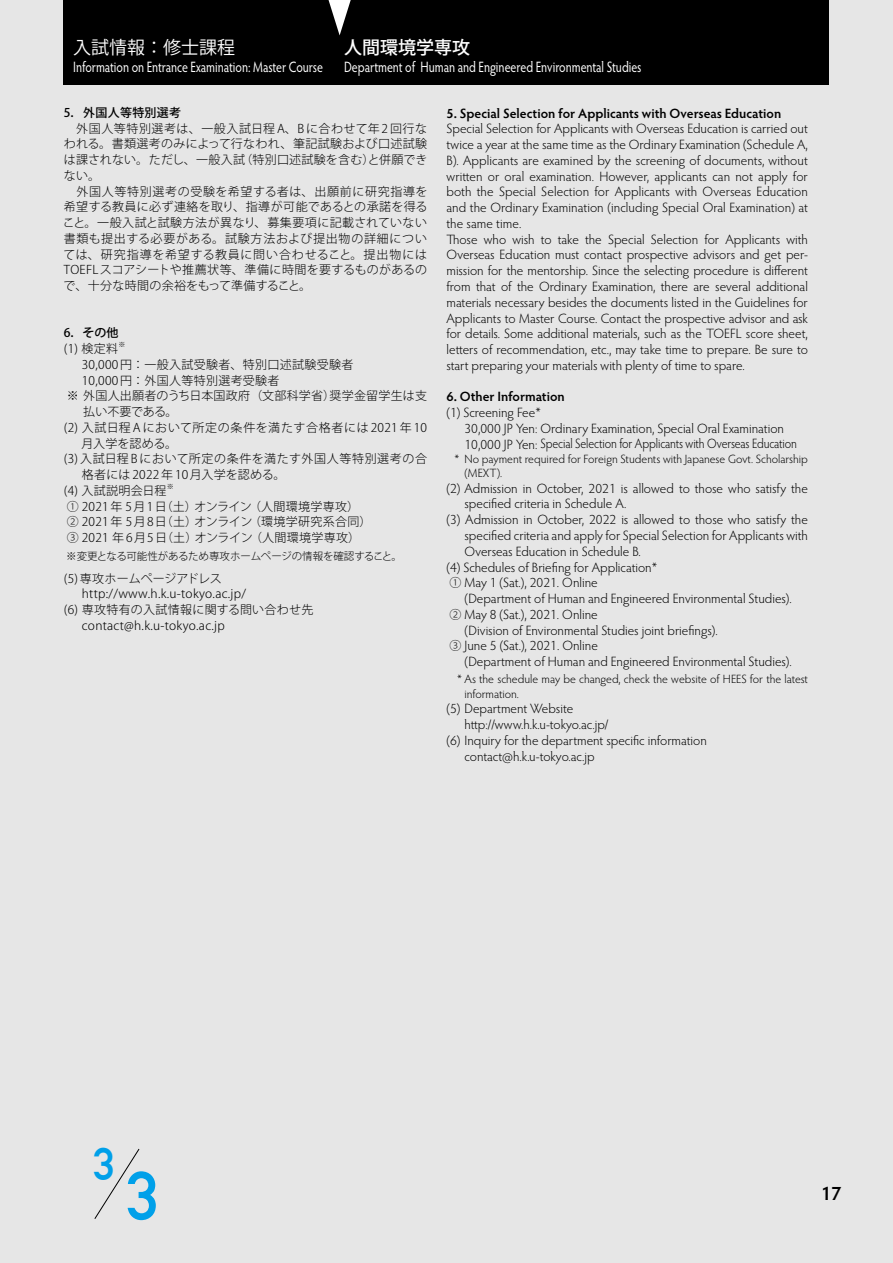
<style>
.page{position:relative;width:893px;height:1263px;background:#e6e6e6}
.page>*{position:absolute;margin:0;border:0;box-sizing:border-box;transform-origin:0 0}
.t1{font:700 67.5px "DIN Alternate";color:#00a0e9}
.t2{font:700 45px "DIN Alternate";color:#00a0e9}
.t3{font:600 19.5px "Hypatia Sans Pro";color:#000}
.t4{font:18px "Koz Go Pro";color:#fff}
.t5{font:500 18px "Koz Go Pro";color:#fff}
.t6{font:15px "Hypatia Sans Pro";color:#fff;scale:.8 1}
.t7{font:300 13.5px/15.8px "Hypatia Sans Pro";color:#000}
.t8{font:600 13.5px "Hypatia Sans Pro";color:#000}
.t9{font:300 12px/15.8px "Koz Go Pro";letter-spacing:.025em;color:#000}
.t10{font:300 12px/14.2px "Hypatia Sans Pro";color:#000}
.t11{font:300 12px "Koz Go Pro";letter-spacing:.06em;color:#000}
.t12{font:300 12px "Koz Go Pro";letter-spacing:.05em;color:#000}
.t13{font:300 12px "Koz Go Pro";letter-spacing:-.005em;color:#000}
.t14{font:500 12px "Koz Go Pro";letter-spacing:.025em;color:#000}
.t15{font:300 12px "Koz Go Pro";letter-spacing:.005em;color:#000}
.t16{font:300 10.5px "Koz Go Pro";letter-spacing:-.015em;color:#000}
.t17{font:300 7.05px "Koz Go Pro";color:#000}
.s1{font-family:"Koz Go Pro";font-size:12px}
</style>
<div class="page">
<div style="left:64px;top:0;width:765px;height:85px;background:#000"></div>
<svg style="left:329px;top:0;width:22px;height:35px"></svg>
<svg style="left:94px;top:1148px;width:46px;height:71px"></svg>
<h3 class="t4" style="left:73px;top:36px;width:163px">入試情報：修士課程</h3>
<p class="t6" style="left:73px;top:57px;width:314px">Information on Entrance Examination: Master Course</p>
<h3 class="t5" style="left:344px;top:36px;width:127px">人間環境学専攻</h3>
<p class="t6" style="left:344px;top:57px;width:373px">Department of Human and Engineered Environmental Studies</p>
<p class="t14" style="left:64px;top:105px;width:119px">5．外国人等特別選考</p>
<p class="t9" style="left:63px;top:120px;width:366px">　外国人等特別選考は、一般入試日程 A、B に合わせて年 2 回行なわれる。書類選考のみによって行なわれ、筆記試験および口述試験は課されない。ただし、一般入試（特別口述試験を含む）と併願できない。<br>　外国人等特別選考の受験を希望する者は、出願前に研究指導を希望する教員に必ず連絡を取り、指導が可能であるとの承諾を得ること。一般入試と試験方法が異なり、募集要項に記載されていない書類も提出する必要がある。試験方法および提出物の詳細については、研究指導を希望する教員に問い合わせること。提出物には<br>TOEFLスコアシートや推薦状等、準備に時間を要するものがあるので、十分な時間の余裕をもって準備すること。</p>
<p class="t14" style="left:64px;top:325px;width:56px">6．その他</p>
<p class="t9" style="left:64px;top:341px;width:56px">(1) 検定料</p>
<p class="t17" style="left:119px;top:340px;width:8px">※</p>
<p class="t9" style="left:82px;top:357px;width:273px">30,000 円：一般入試受験者、特別口述試験受験者</p>
<p class="t9" style="left:82px;top:372px;width:212px">10,000 円：外国人等特別選考受験者　</p>
<p class="t9" style="left:67px;top:388px;width:362px">※ 外国人出願者のうち日本国政府（文部科学省）奨学金留学生は支</p>
<p class="t13" style="left:83px;top:404px;width:96px">払い不要である。</p>
<p class="t11" style="left:64px;top:420px;width:365px">(2) 入試日程Aにおいて所定の条件を満たす合格者には2021年10</p>
<p class="t15" style="left:81px;top:435px;width:97px">月入学を認める。</p>
<p class="t12" style="left:64px;top:451px;width:365px">(3)入試日程Bにおいて所定の条件を満たす外国人等特別選考の合</p>
<p class="t9" style="left:82px;top:467px;width:205px">格者には 2022 年 10月入学を認める。</p>
<p class="t9" style="left:64px;top:483px;width:104px">(4) 入試説明会日程</p>
<p class="t17" style="left:167px;top:482px;width:8px">※</p>
<p class="t9" style="left:67px;top:498px;width:306px">① 2021 年 5月1日（土）オンライン （人間環境学専攻）<br>② 2021 年 5月8日（土）オンライン（環境学研究系合同）<br>③ 2021 年 6月5日（土）オンライン（人間環境学専攻）</p>
<p class="t16" style="left:66px;top:549px;width:337px">※変更となる可能性があるため専攻ホームページの情報を確認すること。</p>
<p class="t13" style="left:64px;top:570px;width:160px">(5) 専攻ホームページアドレス</p>
<p class="t9" style="left:82px;top:586px;width:166px">http://www.h.k.u-tokyo.ac.jp/</p>
<p class="t9" style="left:64px;top:602px;width:251px">(6) 専攻特有の入試情報に関する問い合わせ先</p>
<p class="t9" style="left:82px;top:618px;width:144px">contact@h.k.u-tokyo.ac.jp</p>
<p class="t8" style="left:446px;top:104px;width:336px">5. Special Selection for Applicants with Overseas Education</p>
<p class="t7" style="left:446px;top:121px;width:363px">Special Selection for Applicants with Overseas Education is carried out twice a year at the same time as the Ordinary Examination (Schedule A, B). Applicants are examined by the screening of documents, without written or oral examination. However, applicants can not apply for both the Special Selection for Applicants with Overseas Education and the Ordinary Examination (including Special Oral Examination) at the same time.<br>Those who wish to take the Special Selection for Applicants with Overseas Education must contact prospective advisors and get per&shy;mission for the mentorship. Since the selecting procedure is different from that of the Ordinary Examination, there are several additional materials necessary besides the documents listed in the Guidelines for Applicants to Master Course. Contact the prospective advisor and ask for details. Some additional materials, such as the TOEFL score sheet, letters of recommendation, etc., may take time to prepare. Be sure to start preparing your materials with plenty of time to spare.</p>
<p class="t8" style="left:446px;top:387px;width:120px">6. Other Information</p>
<p class="t7" style="left:464px;top:404px;width:334px;text-indent:-18px">(1) Screening Fee*<br>30,000 JP Yen: Ordinary Examination, Special Oral Examination<br>10,000 JP Yen: Special Selection for Applicants with Overseas Education</p>
<p class="t10" style="left:464px;top:451px;width:345px;text-indent:-10px">* No payment required for Foreign Students with Japanese Govt. Scholarship (MEXT).</p>
<p class="t7" style="left:446px;top:480px;width:363px">(2) Admission in October, 2021 is allowed to those who satisfy the</p>
<p class="t7" style="left:464px;top:496px;width:163px">specified criteria in Schedule A.</p>
<p class="t7" style="left:446px;top:511px;width:363px">(3) Admission in October, 2022 is allowed to those who satisfy the</p>
<p class="t7" style="left:464px;top:527px;width:345px">specified criteria and apply for Special Selection for Applicants with</p>
<p class="t7" style="left:464px;top:543px;width:178px">Overseas Education in Schedule B.</p>
<p class="t7" style="left:446px;top:559px;width:212px">(4) Schedules of Briefing for Application*</p>
<p class="t7" style="left:449px;top:574px;width:150px"><span class="s1">①</span> May 1 (Sat.), 2021. Online</p>
<p class="t7" style="left:464px;top:590px;width:329px">(Department of Human and Engineered Environmental Studies).</p>
<p class="t7" style="left:449px;top:606px;width:150px"><span class="s1">②</span> May 8 (Sat.), 2021. Online</p>
<p class="t7" style="left:464px;top:622px;width:255px">(Division of Environmental Studies joint briefings).</p>
<p class="t7" style="left:449px;top:637px;width:150px"><span class="s1">③</span> June 5 (Sat.), 2021. Online</p>
<p class="t7" style="left:464px;top:653px;width:329px">(Department of Human and Engineered Environmental Studies).</p>
<p class="t10" style="left:464px;top:672px;width:345px;text-indent:-7px">* As the schedule may be changed, check the website of HEES for the latest information.</p>
<p class="t7" style="left:446px;top:700px;width:128px">(5) Department Website</p>
<p class="t7" style="left:464px;top:716px;width:145px">http://www.h.k.u-tokyo.ac.jp/</p>
<p class="t7" style="left:446px;top:732px;width:262px">(6) Inquiry for the department specific information</p>
<p class="t7" style="left:464px;top:748px;width:132px">contact@h.k.u-tokyo.ac.jp</p>
<h2 class="t2" style="left:94px;top:1130px;width:23px">3</h2>
<h1 class="t1" style="left:127px;top:1144px;width:34px">3</h1>
<h3 class="t3" style="left:821px;top:1180px;width:22px">17</h3>
</div>
